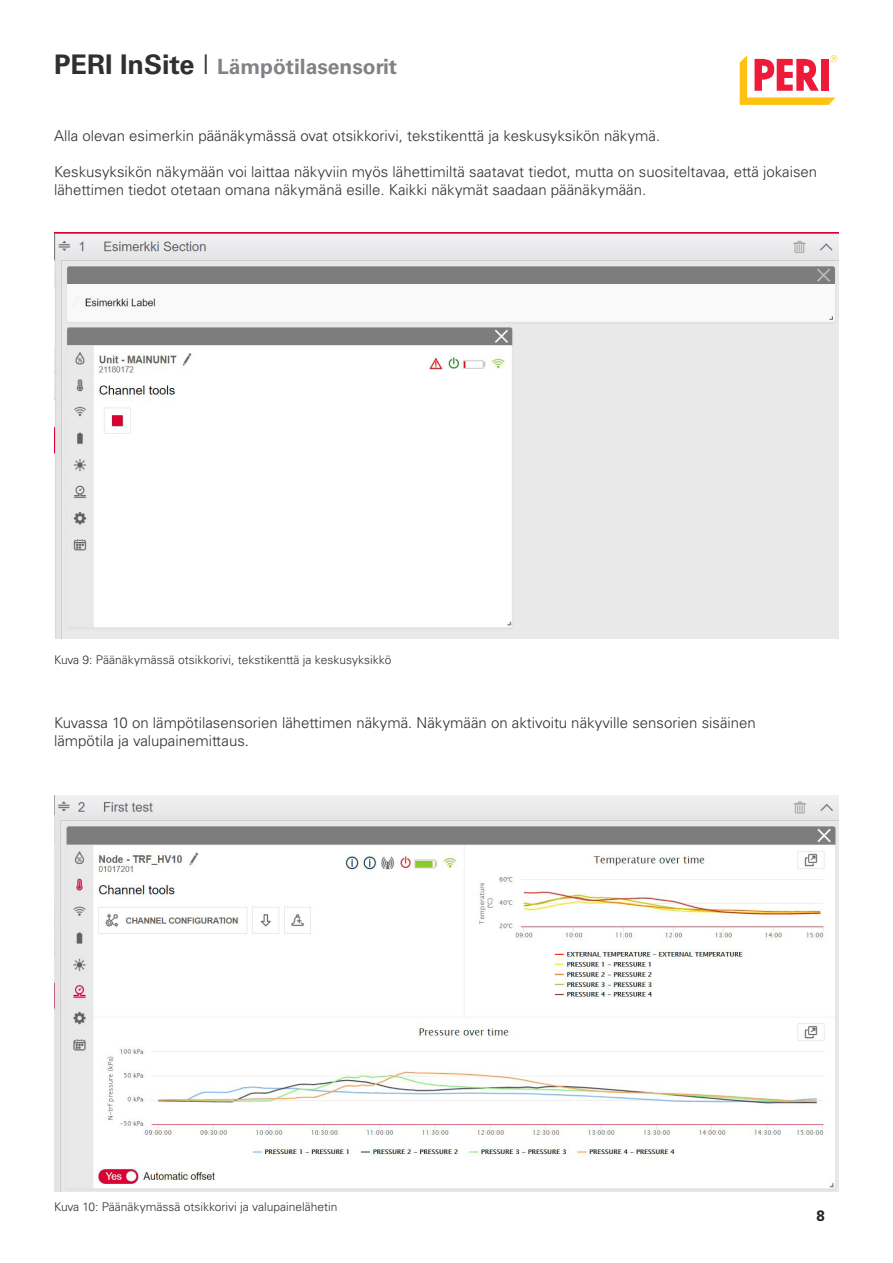
<style>
.page{position:relative;width:893px;height:1263px;background:#fff}
.page>*{position:absolute;margin:0;border:0;box-sizing:border-box;transform-origin:0 0}
.t1{font:700 21px "Univers LT Pro";color:#808285}
.t2{font:300 15px/18px "Univers LT Pro";color:#312f30}
.t3{font:700 15px "Univers LT Pro";color:#231f20}
.t4{font:300 12px "Univers LT Pro";color:#312f30}
.s1{font-size:27px;color:#312f30}
.s2{font-weight:300;font-size:27px;color:#312f30}
</style>
<div class="page">
<svg style="left:740px;top:55px;width:97px;height:50px"></svg>
<img style="left:54px;top:232px;width:785px;height:406px">
<img style="left:54px;top:796px;width:785px;height:395px">
<p class="t1" style="left:54px;top:54px;width:345px"><span class="s1">PERI InSite</span> <span class="s2">I</span> Lämpötilasensorit</p>
<p class="t2" style="left:54px;top:126px;width:608px">Alla olevan esimerkin päänäkymässä ovat otsikkorivi, tekstikenttä ja keskusyksikön näkymä.</p>
<p class="t2" style="left:54px;top:162px;width:765px">Keskusyksikön näkymään voi laittaa näkyviin myös lähettimiltä saatavat tiedot, mutta on suositeltavaa, että jokaisen lähettimen tiedot otetaan omana näkymänä esille. Kaikki näkymät saadaan päänäkymään.</p>
<p class="t4" style="left:54px;top:653px;width:339px">Kuva 9: Päänäkymässä otsikkorivi, tekstikenttä ja keskusyksikkö</p>
<p class="t2" style="left:54px;top:714px;width:703px">Kuvassa 10 on lämpötilasensorien lähettimen näkymä. Näkymään on aktivoitu näkyville sensorien sisäinen</p>
<p class="t2" style="left:54px;top:732px;width:197px">lämpötila ja valupainemittaus.</p>
<p class="t4" style="left:54px;top:1200px;width:285px">Kuva 10: Päänäkymässä otsikkorivi ja valupainelähetin</p>
<p class="t3" style="left:816px;top:1207px;width:10px">8</p>
</div>
